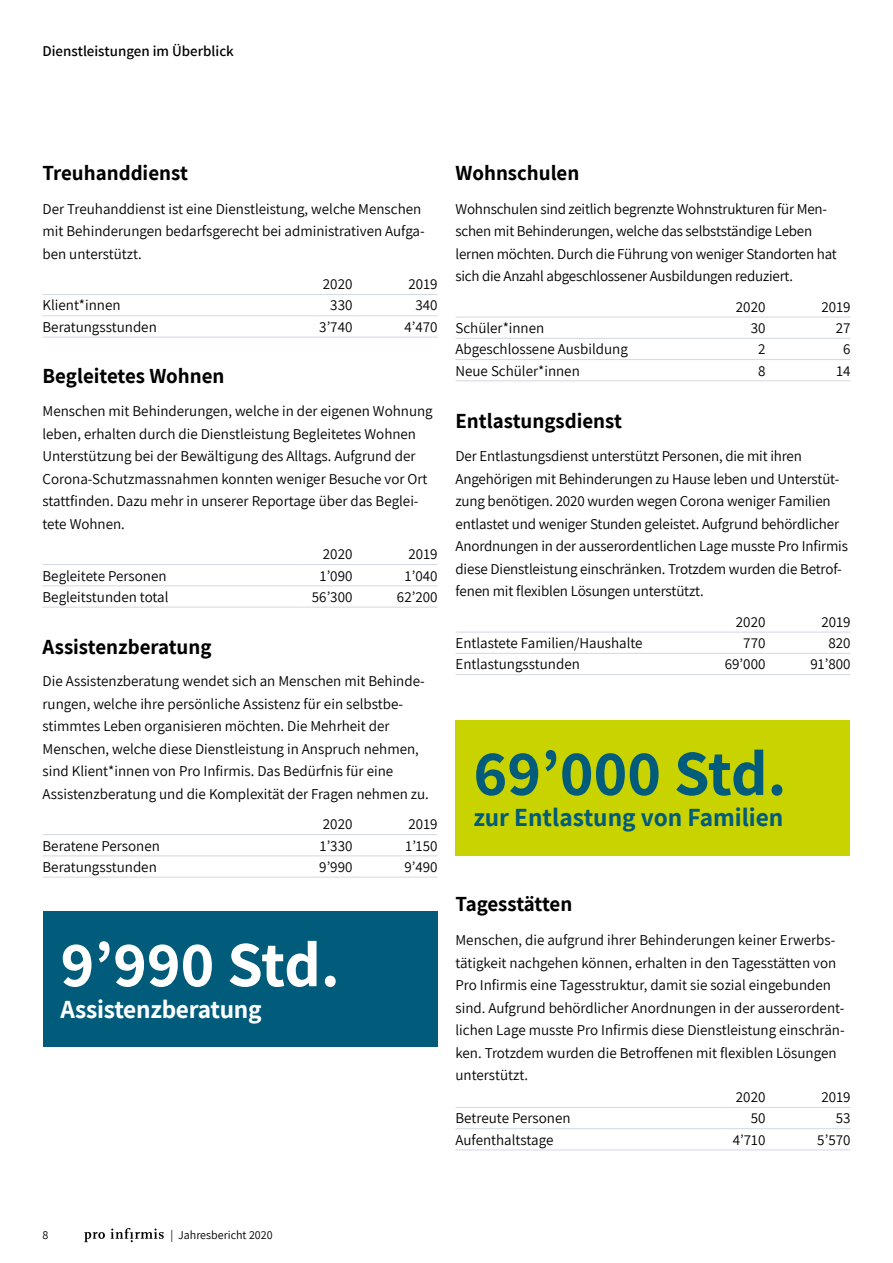
<style>
.page{position:relative;width:893px;height:1263px;background:#fff}
.page>*{position:absolute;margin:0;border:0;box-sizing:border-box;transform-origin:0 0}
.t1{font:700 64.5px "Assistant";color:#015c7c}
.t2{font:700 64.5px "Assistant";letter-spacing:-.01em;color:#fff}
.t3{font:700 25.5px "Assistant";color:#015c7c}
.t4{font:700 25.5px "Assistant";letter-spacing:-.01em;color:#fff}
.t5{font:700 21px "Assistant";color:#000}
.t6{font:700 21px "Assistant";letter-spacing:-.02em;color:#000}
.t7{font:15px/22.5px "Assistant";color:#000}
.t8{font:600 15px "Assistant";color:#000}
.t9{font:12px "Assistant";color:#000}
</style>
<div class="page">
<svg style="left:84px;top:1232px;width:21px;height:10px"></svg>
<svg style="left:111px;top:1228px;width:53px;height:14px"></svg>
<hr style="left:43px;top:294px;width:271px;height:1px;background:#d2d8e2">
<hr style="left:314px;top:294px;width:38px;height:1px;background:#d2d8e2">
<hr style="left:352px;top:294px;width:85px;height:1px;background:#d2d8e2">
<hr style="left:43px;top:315px;width:271px;height:1px;background:#d2d8e2">
<hr style="left:314px;top:315px;width:38px;height:1px;background:#d2d8e2">
<hr style="left:352px;top:315px;width:85px;height:1px;background:#d2d8e2">
<hr style="left:43px;top:337px;width:271px;height:1px;background:#d2d8e2">
<hr style="left:314px;top:337px;width:38px;height:1px;background:#d2d8e2">
<hr style="left:352px;top:337px;width:85px;height:1px;background:#d2d8e2">
<hr style="left:43px;top:564px;width:258px;height:1px;background:#d2d8e2">
<hr style="left:301px;top:564px;width:51px;height:1px;background:#d2d8e2">
<hr style="left:352px;top:564px;width:85px;height:1px;background:#d2d8e2">
<hr style="left:43px;top:585px;width:258px;height:1px;background:#d2d8e2">
<hr style="left:301px;top:585px;width:51px;height:1px;background:#d2d8e2">
<hr style="left:352px;top:585px;width:85px;height:1px;background:#d2d8e2">
<hr style="left:43px;top:607px;width:258px;height:1px;background:#d2d8e2">
<hr style="left:301px;top:607px;width:51px;height:1px;background:#d2d8e2">
<hr style="left:352px;top:607px;width:85px;height:1px;background:#d2d8e2">
<hr style="left:43px;top:834px;width:271px;height:1px;background:#d2d8e2">
<hr style="left:314px;top:834px;width:38px;height:1px;background:#d2d8e2">
<hr style="left:352px;top:834px;width:85px;height:1px;background:#d2d8e2">
<hr style="left:43px;top:855px;width:271px;height:1px;background:#d2d8e2">
<hr style="left:314px;top:855px;width:38px;height:1px;background:#d2d8e2">
<hr style="left:352px;top:855px;width:85px;height:1px;background:#d2d8e2">
<hr style="left:43px;top:877px;width:271px;height:1px;background:#d2d8e2">
<hr style="left:314px;top:877px;width:38px;height:1px;background:#d2d8e2">
<hr style="left:352px;top:877px;width:85px;height:1px;background:#d2d8e2">
<div style="left:43px;top:911px;width:394px;height:135px;background:#015c7c"></div>
<hr style="left:455px;top:317px;width:272px;height:1px;background:#d2d8e2">
<hr style="left:727px;top:317px;width:38px;height:1px;background:#d2d8e2">
<hr style="left:765px;top:317px;width:85px;height:1px;background:#d2d8e2">
<hr style="left:455px;top:338px;width:272px;height:1px;background:#d2d8e2">
<hr style="left:727px;top:338px;width:38px;height:1px;background:#d2d8e2">
<hr style="left:765px;top:338px;width:85px;height:1px;background:#d2d8e2">
<hr style="left:455px;top:359px;width:272px;height:1px;background:#d2d8e2">
<hr style="left:727px;top:359px;width:38px;height:1px;background:#d2d8e2">
<hr style="left:765px;top:359px;width:85px;height:1px;background:#d2d8e2">
<hr style="left:455px;top:380px;width:272px;height:1px;background:#d2d8e2">
<hr style="left:727px;top:380px;width:38px;height:1px;background:#d2d8e2">
<hr style="left:765px;top:380px;width:85px;height:1px;background:#d2d8e2">
<hr style="left:455px;top:632px;width:259px;height:1px;background:#d2d8e2">
<hr style="left:714px;top:632px;width:51px;height:1px;background:#d2d8e2">
<hr style="left:765px;top:632px;width:85px;height:1px;background:#d2d8e2">
<hr style="left:455px;top:653px;width:259px;height:1px;background:#d2d8e2">
<hr style="left:714px;top:653px;width:51px;height:1px;background:#d2d8e2">
<hr style="left:765px;top:653px;width:85px;height:1px;background:#d2d8e2">
<hr style="left:455px;top:674px;width:259px;height:1px;background:#d2d8e2">
<hr style="left:714px;top:674px;width:51px;height:1px;background:#d2d8e2">
<hr style="left:765px;top:674px;width:85px;height:1px;background:#d2d8e2">
<div style="left:455px;top:720px;width:395px;height:135px;background:#c8d300"></div>
<hr style="left:727px;top:1107px;width:38px;height:1px;background:#d2d8e2">
<hr style="left:765px;top:1107px;width:85px;height:1px;background:#d2d8e2">
<hr style="left:727px;top:1128px;width:38px;height:1px;background:#d2d8e2">
<hr style="left:765px;top:1128px;width:85px;height:1px;background:#d2d8e2">
<hr style="left:727px;top:1149px;width:38px;height:1px;background:#d2d8e2">
<hr style="left:765px;top:1149px;width:85px;height:1px;background:#d2d8e2">
<hr style="left:455px;top:1107px;width:272px;height:1px;background:#d2d8e2">
<hr style="left:455px;top:1128px;width:272px;height:1px;background:#d2d8e2">
<hr style="left:455px;top:1149px;width:272px;height:1px;background:#d2d8e2">
<p class="t8" style="left:43px;top:41px;width:193px">Dienstleistungen im Überblick</p>
<h3 class="t5" style="left:43px;top:159px;width:147px">Treuhanddienst</h3>
<p class="t7" style="left:43px;top:197px;width:384px">Der Treuhanddienst ist eine Dienstleistung, welche Menschen mit Behinderungen bedarfsgerecht bei administrativen Aufga&shy;ben unterstützt.</p>
<p class="t7" style="left:323px;top:272px;width:31px">2020</p>
<p class="t7" style="left:409px;top:272px;width:30px">2019</p>
<p class="t7" style="left:43px;top:293px;width:80px">Klient*innen</p>
<p class="t7" style="left:330px;top:293px;width:24px">330</p>
<p class="t7" style="left:415px;top:293px;width:24px">340</p>
<p class="t7" style="left:43px;top:315px;width:116px">Beratungsstunden</p>
<p class="t7" style="left:319px;top:315px;width:35px">3’740</p>
<p class="t7" style="left:404px;top:315px;width:35px">4’470</p>
<h3 class="t5" style="left:43px;top:361px;width:183px">Begleitetes Wohnen</h3>
<p class="t7" style="left:43px;top:399px;width:392px">Menschen mit Behinderungen, welche in der eigenen Wohnung leben, erhalten durch die Dienstleistung Begleitetes Wohnen Unterstützung bei der Bewältigung des Alltags. Aufgrund der Corona-Schutzmassnahmen konnten weniger Besuche vor Ort stattfinden. Dazu mehr in unserer Reportage über das Beglei&shy;tete Wohnen.</p>
<p class="t7" style="left:323px;top:542px;width:31px">2020</p>
<p class="t7" style="left:409px;top:542px;width:30px">2019</p>
<p class="t7" style="left:43px;top:563px;width:126px">Begleitete Personen</p>
<p class="t7" style="left:320px;top:563px;width:34px">1’090</p>
<p class="t7" style="left:405px;top:563px;width:34px">1’040</p>
<p class="t7" style="left:43px;top:585px;width:127px">Begleitstunden total</p>
<p class="t7" style="left:312px;top:585px;width:42px">56’300</p>
<p class="t7" style="left:397px;top:585px;width:42px">62’200</p>
<h3 class="t5" style="left:43px;top:632px;width:171px">Assistenzberatung</h3>
<p class="t7" style="left:43px;top:669px;width:388px">Die Assistenzberatung wendet sich an Menschen mit Behinde&shy;rungen, welche ihre persönliche Assistenz für ein selbstbe&shy;stimmtes Leben organisieren möchten. Die Mehrheit der Menschen, welche diese Dienstleistung in Anspruch nehmen, sind Klient*innen von Pro Infirmis. Das Bedürfnis für eine Assistenzberatung und die Komplexität der Fragen nehmen zu.</p>
<p class="t7" style="left:323px;top:812px;width:31px">2020</p>
<p class="t7" style="left:409px;top:812px;width:30px">2019</p>
<p class="t7" style="left:43px;top:833px;width:119px">Beratene Personen</p>
<p class="t7" style="left:320px;top:833px;width:34px">1’330</p>
<p class="t7" style="left:406px;top:833px;width:33px">1’150</p>
<p class="t7" style="left:43px;top:855px;width:116px">Beratungsstunden</p>
<p class="t7" style="left:319px;top:855px;width:35px">9’990</p>
<p class="t7" style="left:404px;top:855px;width:35px">9’490</p>
<p class="t2" style="left:61px;top:920px;width:281px">9’990 Std.</p>
<p class="t4" style="left:61px;top:992px;width:203px">Assistenzberatung</p>
<h3 class="t5" style="left:455px;top:159px;width:125px">Wohnschulen</h3>
<p class="t7" style="left:455px;top:197px;width:383px">Wohnschulen sind zeitlich begrenzte Wohnstrukturen für Men&shy;schen mit Behinderungen, welche das selbstständige Leben lernen möchten. Durch die Führung von weniger Standorten hat sich die Anzahl abgeschlossener Ausbildungen reduziert.</p>
<p class="t7" style="left:736px;top:295px;width:31px">2020</p>
<p class="t7" style="left:821px;top:295px;width:30px">2019</p>
<p class="t7" style="left:455px;top:316px;width:90px">Schüler*innen</p>
<p class="t7" style="left:751px;top:316px;width:16px">30</p>
<p class="t7" style="left:836px;top:316px;width:16px">27</p>
<p class="t7" style="left:455px;top:337px;width:174px">Abgeschlossene Ausbildung</p>
<p class="t7" style="left:758px;top:337px;width:9px">2</p>
<p class="t7" style="left:843px;top:337px;width:9px">6</p>
<p class="t7" style="left:455px;top:359px;width:126px">Neue Schüler*innen</p>
<p class="t7" style="left:758px;top:359px;width:9px">8</p>
<p class="t7" style="left:836px;top:359px;width:16px">14</p>
<h3 class="t5" style="left:455px;top:406px;width:168px">Entlastungsdienst</h3>
<p class="t7" style="left:455px;top:444px;width:394px">Der Entlastungsdienst unterstützt Personen, die mit ihren Angehörigen mit Behinderungen zu Hause leben und Unterstüt&shy;zung benötigen. 2020 wurden wegen Corona weniger Familien entlastet und weniger Stunden geleistet. Aufgrund behördlicher Anordnungen in der ausserordentlichen Lage musste Pro Infirmis diese Dienstleistung einschränken. Trotzdem wurden die Betrof&shy;fenen mit flexiblen Lösungen unterstützt.</p>
<p class="t7" style="left:736px;top:610px;width:31px">2020</p>
<p class="t7" style="left:821px;top:610px;width:30px">2019</p>
<p class="t7" style="left:455px;top:631px;width:189px">Entlastete Familien/Haushalte</p>
<p class="t7" style="left:743px;top:631px;width:24px">770</p>
<p class="t7" style="left:828px;top:631px;width:24px">820</p>
<p class="t7" style="left:455px;top:652px;width:126px">Entlastungsstunden</p>
<p class="t7" style="left:725px;top:652px;width:42px">69’000</p>
<p class="t7" style="left:810px;top:652px;width:41px">91’800</p>
<p class="t1" style="left:473px;top:729px;width:314px">69’000 Std.</p>
<p class="t3" style="left:473px;top:800px;width:311px">zur Entlastung von Familien</p>
<h3 class="t6" style="left:455px;top:890px;width:118px">Tagesstätten</h3>
<p class="t7" style="left:455px;top:928px;width:391px">Menschen, die aufgrund ihrer Behinderungen keiner Erwerbs&shy;tätigkeit nachgehen können, erhalten in den Tagesstätten von Pro Infirmis eine Tagesstruktur, damit sie sozial eingebunden sind. Aufgrund behördlicher Anordnungen in der ausserordent&shy;lichen Lage musste Pro Infirmis diese Dienstleistung einschrän&shy;ken. Trotzdem wurden die Betroffenen mit flexiblen Lösungen unterstützt.</p>
<p class="t7" style="left:736px;top:1085px;width:31px">2020</p>
<p class="t7" style="left:821px;top:1085px;width:30px">2019</p>
<p class="t7" style="left:455px;top:1106px;width:117px">Betreute Personen</p>
<p class="t7" style="left:751px;top:1106px;width:16px">50</p>
<p class="t7" style="left:836px;top:1106px;width:16px">53</p>
<p class="t7" style="left:455px;top:1128px;width:99px">Aufenthaltstage</p>
<p class="t7" style="left:733px;top:1128px;width:34px">4’710</p>
<p class="t7" style="left:817px;top:1128px;width:35px">5’570</p>
<p class="t9" style="left:43px;top:1226px;width:7px">8</p>
<p class="t9" style="left:171px;top:1226px;width:104px">| Jahresbericht 2020</p>
</div>
